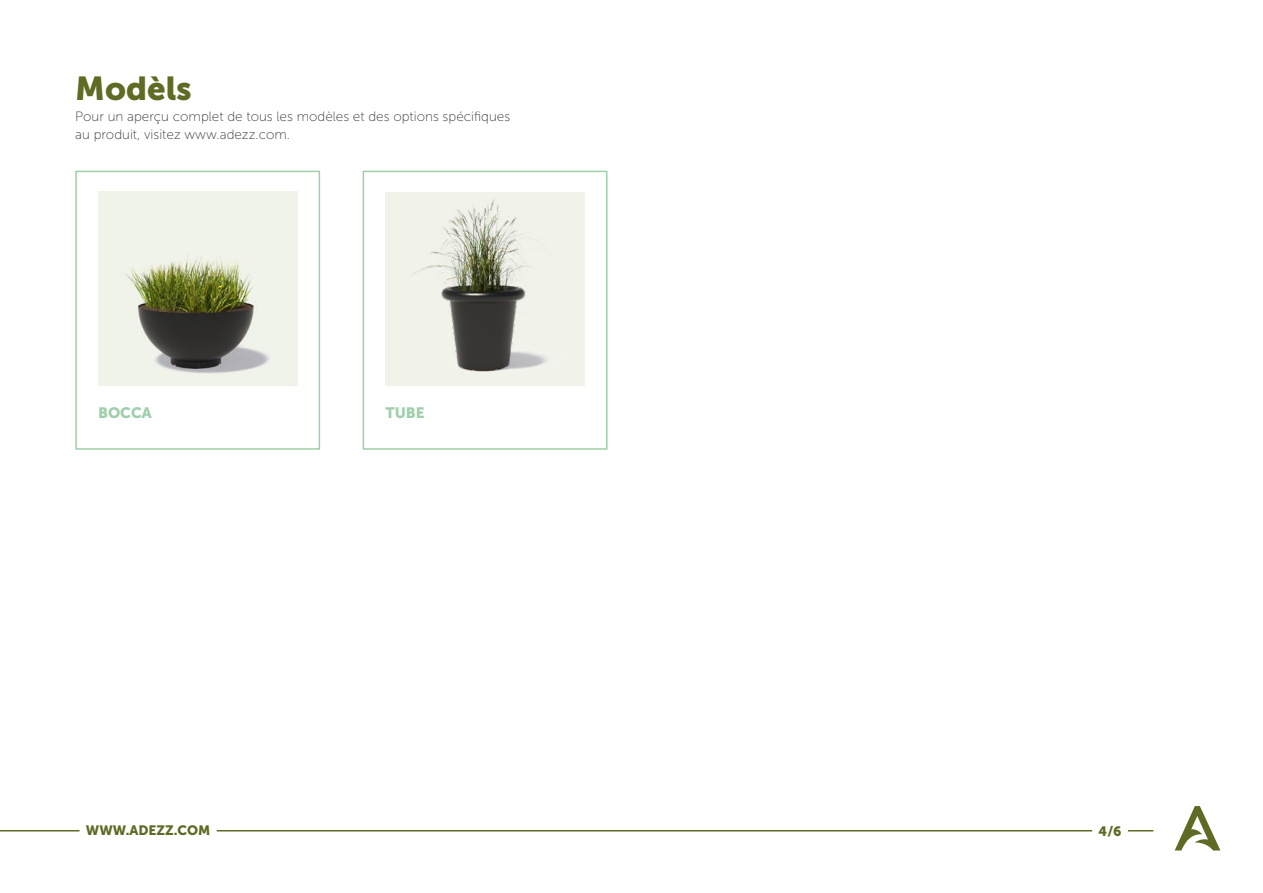
<style>
.page{position:relative;width:1263px;height:893px;background:#fff}
.page>*{position:absolute;margin:0;border:0;box-sizing:border-box;transform-origin:0 0}
.t1{font:33px "Museo Sans 900";color:#5f6b24}
.t2{font:15px "Museo Sans 900";color:#9ecfaa}
.t3{font:13.5px/18px "Museo Sans 100";color:#3c3c3b}
.t4{font:13.5px "Museo Sans 900";color:#5f6b24}
</style>
<div class="page">
<svg style="left:1175px;top:806px;width:45px;height:44px"></svg>
<svg style="left:1128px;top:830px;width:25px;height:1px"></svg>
<hr style="left:0;top:830px;width:80px;height:1px;background:#5f6b24">
<hr style="left:217px;top:830px;width:875px;height:1px;background:#5f6b24">
<img style="left:385px;top:192px;width:200px;height:193px">
<div style="left:363px;top:171px;width:244px;height:279px;border:2px solid #9ecfaa"></div>
<img style="left:98px;top:192px;width:199px;height:193px">
<div style="left:75px;top:171px;width:245px;height:279px;border:2px solid #9ecfaa"></div>
<h1 class="t1" style="left:75px;top:70px;width:118px">Modèls</h1>
<p class="t3" style="left:75px;top:107px;width:436px">Pour un aperçu complet de tous les modèles et des options spécifiques au produit, visitez www.adezz.com.</p>
<p class="t2" style="left:98px;top:404px;width:55px">BOCCA</p>
<p class="t2" style="left:385px;top:404px;width:41px">TUBE</p>
<p class="t4" style="left:86px;top:823px;width:126px">WWW.ADEZZ.COM</p>
<p class="t4" style="left:1099px;top:823px;width:24px">4/6</p>
</div>
